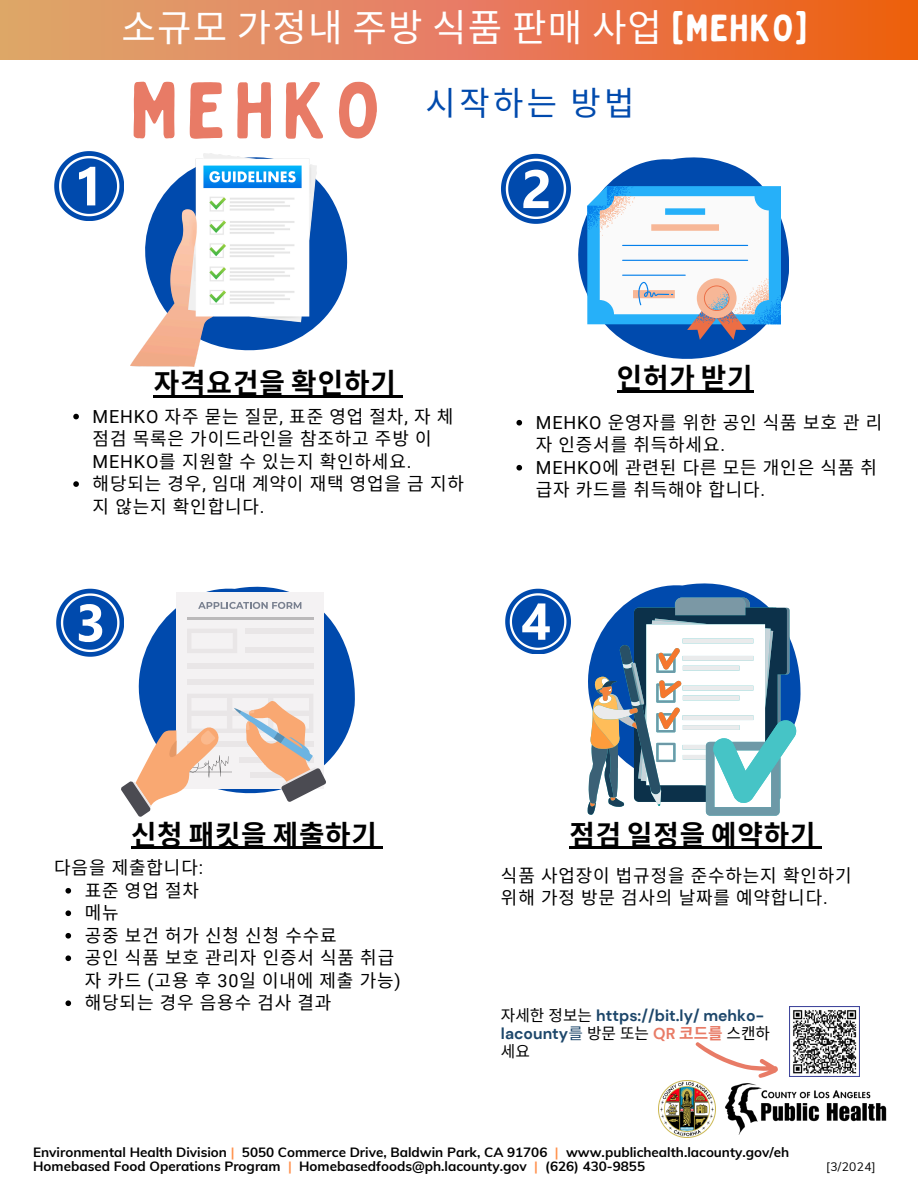
<style>
.page{position:relative;width:918px;height:1188px;background:#fff}
.page>*{position:absolute;margin:0;border:0;box-sizing:border-box;transform-origin:0 0}
.t1{font:78.9px "Bobby Jones Soft";letter-spacing:.1em;color:#e87b66}
.t2{font:37.5px "Noto Sans CJ Ksc";letter-spacing:.03em;color:#fff}
.t3{font:33px "Noto Sans CJ Ksc";letter-spacing:.1em;color:#004aad}
.t4{font:700 27.75px "Noto Sans CJ Ksc";letter-spacing:.03em;color:#000}
.t5{font:18px/22.5px "Noto Sans CJ Ksc";letter-spacing:.045em;color:#000}
.t6{font:700 15.75px/18px "DM Sans";color:#1c466a}
.t7{font:15.75px "Noto Sans CJ Ksc";color:#000}
.t8{font:700 13.5px "Muli";color:#000}
.t9{font:12px "Muli";color:#000}
.s1{font-family:"Bobby Jones Soft"}
.s2{font-family:"Roboto"}
.s3{font-family:"Noto Sans CJ Ksc";font-weight:400;color:#000}
.s4{font-family:"Noto Sans CJ Ksc";font-weight:400}
.s5{color:#e87b66}
.s6{font-family:"Noto Sans CJ Ksc";color:#e87b66}
.s7{color:#ff914d}
</style>
<div class="page">
<svg style="left:54px;top:151px;width:70px;height:70px"></svg>
<svg style="left:316px;top:166px;width:31px;height:160px;fill:#004aad"></svg>
<img style="left:130px;top:154px;width:186px;height:212px">
<svg style="left:56px;top:589px;width:61px;height:67px"></svg>
<svg style="left:117px;top:586px;width:238px;height:178px"></svg>
<svg style="left:570px;top:583px;width:231px;height:134px"></svg>
<svg style="left:587px;top:598px;width:209px;height:218px"></svg>
<svg style="left:505px;top:589px;width:65px;height:65px"></svg>
<div style="left:176px;top:592px;width:148px;height:196px;background:#f4f2f3"></div>
<div style="left:187px;top:664px;width:126px;height:5px;background:#e9e6e7"></div>
<div style="left:187px;top:679px;width:126px;height:6px;background:#e9e6e7"></div>
<div style="left:245px;top:629px;width:68px;height:5px;background:#e9e6e7"></div>
<div style="left:245px;top:648px;width:68px;height:5px;background:#e9e6e7"></div>
<svg style="left:187px;top:629px;width:50px;height:24px"></svg>
<svg style="left:198px;top:602px;width:103px;height:7px"></svg>
<hr style="left:187px;top:617px;width:126px;height:2px;background:#bbb9ba">
<svg style="left:121px;top:694px;width:205px;height:123px"></svg>
<img style="left:658px;top:1080px;width:57px;height:58px">
<svg style="left:578px;top:157px;width:211px;height:202px"></svg>
<svg style="left:501px;top:154px;width:70px;height:70px"></svg>
<svg style="left:587px;top:186px;width:194px;height:154px"></svg>
<img style="left:789px;top:1006px;width:70px;height:69px">
<svg style="left:695px;top:1042px;width:83px;height:59px"></svg>
<img style="left:717px;top:1075px;width:170px;height:60px">
<hr style="left:131px;top:847px;width:247px;height:2px;background:#000">
<svg style="left:65px;top:888px;width:6px;height:6px"></svg>
<svg style="left:65px;top:910px;width:6px;height:6px"></svg>
<svg style="left:65px;top:933px;width:6px;height:6px"></svg>
<svg style="left:65px;top:955px;width:6px;height:6px"></svg>
<svg style="left:65px;top:1000px;width:6px;height:6px"></svg>
<hr style="left:154px;top:395px;width:243px;height:3px;background:#000">
<svg style="left:397px;top:395px;width:5px;height:3px"></svg>
<svg style="left:73px;top:414px;width:6px;height:5px"></svg>
<svg style="left:73px;top:481px;width:6px;height:6px"></svg>
<hr style="left:617px;top:390px;width:137px;height:3px;background:#000">
<svg style="left:516px;top:420px;width:6px;height:6px"></svg>
<svg style="left:516px;top:465px;width:6px;height:6px"></svg>
<hr style="left:569px;top:847px;width:247px;height:2px;background:#000">
<svg style="left:0;top:0;width:918px;height:59px;background:#e67f4f"></svg>
<p class="t2" style="left:121px;top:-2px;width:688px">소규모 가정내 주방 식품 판매 사업 <span class="s1">[MEHKO]</span></p>
<p class="t1" style="left:130px;top:62px;width:252px">MEHKO</p>
<p class="t3" style="left:426px;top:77px;width:210px">시작하는 방법</p>
<p class="t4" style="left:154px;top:361px;width:244px">자격요건을 확인하기</p>
<p class="t5" style="left:93px;top:404px;width:362px"><span class="s2">MEHKO</span> 자주 묻는 질문<span class="s2">,</span> 표준 영업 절차<span class="s2">,</span> 자 체 점검 목록은 가이드라인을 참조하고 주방 이<br><span class="s2">MEHKO</span>를 지원할 수 있는지 확인하세요<span class="s2">.</span></p>
<p class="t5" style="left:93px;top:471px;width:373px">해당되는 경우<span class="s2">,</span> 임대 계약이 재택 영업을 금 지하 지 않는지 확인합니다<span class="s2">.</span></p>
<p class="t4" style="left:617px;top:356px;width:138px">인허가 받기</p>
<p class="t5" style="left:536px;top:410px;width:348px"><span class="s2">MEHKO</span> 운영자를 위한 공인 식품 보호 관 리 자 인증서를 취득하세요<span class="s2">.</span></p>
<p class="t5" style="left:536px;top:455px;width:343px"><span class="s2">MEHKO</span>에 관련된 다른 모든 개인은 식품 취 급자 카드를 취득해야 합니다<span class="s2">.</span></p>
<p class="t4" style="left:131px;top:813px;width:248px">신청 패킷을 제출하기</p>
<p class="t5" style="left:54px;top:856px;width:150px">다음을 제출합니다<span class="s2">:</span></p>
<p class="t5" style="left:85px;top:878px;width:116px">표준 영업 절차</p>
<h4 class="t5" style="left:85px;top:901px;width:35px">메뉴</h4>
<h4 class="t5" style="left:85px;top:923px;width:253px">공중 보건 허가 신청 신청 수수료</h4>
<p class="t5" style="left:85px;top:946px;width:317px">공인 식품 보호 관리자 인증서 식품 취급 자 카드 <span class="s2">(</span>고용 후 <span class="s2">30</span>일 이내에 제출 가능<span class="s2">)</span></p>
<p class="t5" style="left:85px;top:991px;width:248px">해당되는 경우 음용수 검사 결과</p>
<p class="t4" style="left:569px;top:813px;width:248px">점검 일정을 예약하기</p>
<h4 class="t5" style="left:501px;top:863px;width:352px">식품 사업장이 법규정을 준수하는지 확인하기 위해 가정 방문 검사의 날짜를 예약합니다<span class="s2">.</span></h4>
<h4 class="t6" style="left:501px;top:1007px;width:271px"><span class="s3">자세한 정보는</span> https://bit.ly/ mehko&shy;lacounty<span class="s4">를</span> <span class="s3">방문 또는</span> <span class="s5">QR</span> <span class="s6">코드를</span> <span class="s3">스캔하</span></h4>
<h5 class="t7" style="left:501px;top:1039px;width:30px">세요</h5>
<p class="t8" style="left:33px;top:1143px;width:527px">Environmental Health Division <span class="s7">|</span> 5050 Commerce Drive, Baldwin Park, CA 91706 <span class="s7">|</span></p>
<p class="t8" style="left:566px;top:1143px;width:225px">www.publichealth.lacounty.gov/eh</p>
<p class="t8" style="left:33px;top:1158px;width:613px">Homebased Food Operations Program <span class="s7">|</span> Homebasedfoods@ph.lacounty.gov <span class="s7">|</span> (626) 430-9855</p>
<p class="t9" style="left:826px;top:1159px;width:51px">[3/2024]</p>
</div>
